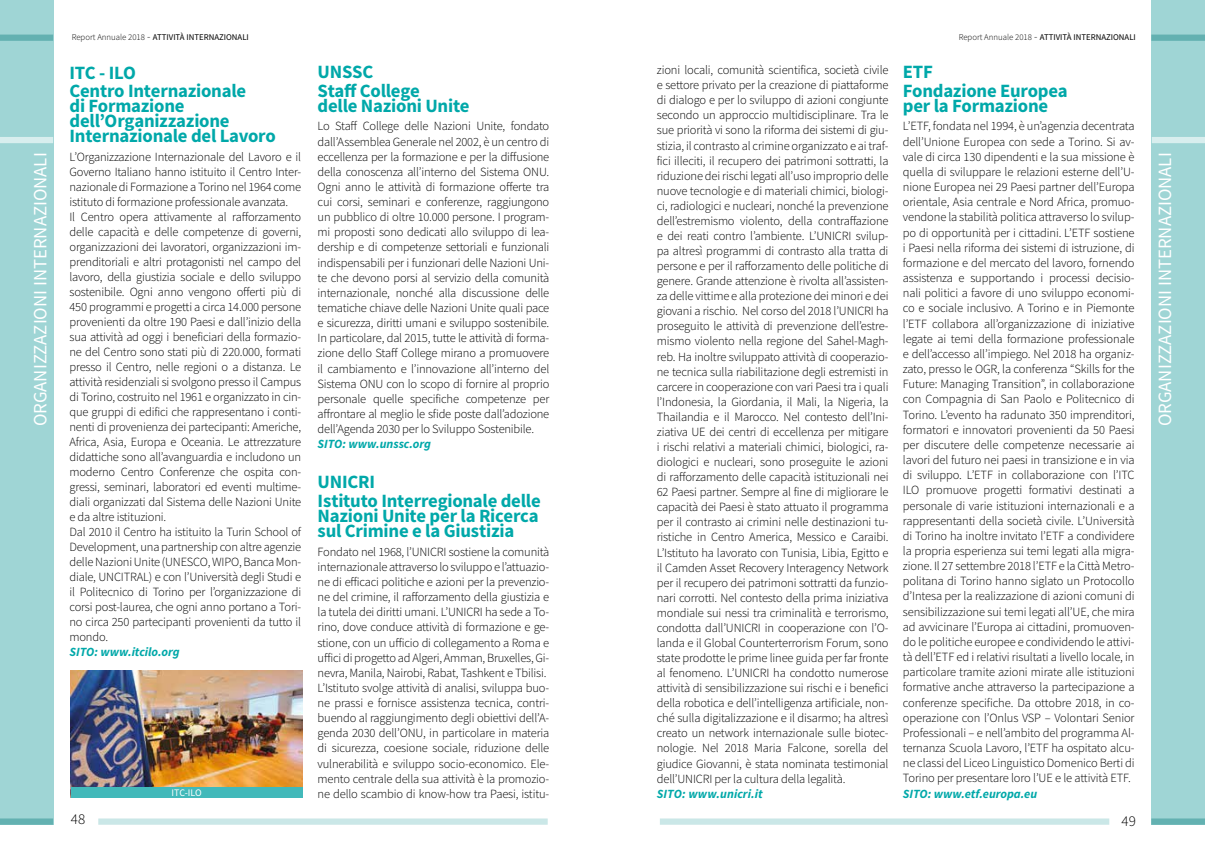
<style>
.page{position:relative;width:1205px;height:851px;background:#fff}
.page>*{position:absolute;margin:0;border:0;box-sizing:border-box;transform-origin:0 0}
.t1{font:700 18.75px/15px "Source Sans Pro";letter-spacing:-.015em;color:#00a8a9}
.t2{font:18.75px "Source Sans Pro";color:#fff}
.t3{font:300 15px "Source Sans Pro";color:#000}
.t4{font:300 12.5px/15.1px "Source Sans Pro";letter-spacing:-.015em;color:#000;text-align:justify}
.t5{font:italic 700 12.5px "Source Sans Pro";letter-spacing:-.005em;color:#00a8a9}
.t6{font:10px "Source Sans Pro";letter-spacing:-.01em;color:#fff}
.t7{font:8.75px "Source Sans Pro";color:#000}
.s1{font-weight:300}
.s2{font-weight:300;font-size:11.25px}
</style>
<div class="page">
<div style="left:98px;top:818px;width:450px;height:6px;background:#cae7e7"></div>
<div style="left:0;top:0;width:53px;height:824px;background:#9fd5d5"></div>
<div style="left:0;top:35px;width:53px;height:6px;background:#63b1b1"></div>
<div style="left:0;top:137px;width:53px;height:6px;background:#d8eeee"></div>
<div style="left:0;top:818px;width:53px;height:6px;background:#63b1b1"></div>
<img style="left:71px;top:670px;width:232px;height:117px">
<div style="left:71px;top:787px;width:232px;height:10px;background:#42b9ba"></div>
<div style="left:1151px;top:0;width:54px;height:824px;background:#9fd5d5"></div>
<div style="left:1152px;top:137px;width:53px;height:6px;background:#d8eeee"></div>
<div style="left:1151px;top:35px;width:54px;height:6px;background:#63b1b1"></div>
<div style="left:1151px;top:818px;width:54px;height:6px;background:#63b1b1"></div>
<div style="left:660px;top:818px;width:449px;height:6px;background:#cae7e7"></div>
<h1 class="t2" style="left:28px;top:426px;width:275px;rotate:-90deg">ORGANIZZAZIONI INTERNAZIONALI</h1>
<p class="t7" style="left:72px;top:32px;width:179px"><span class="s1">Report Annuale 2018</span> <span class="s2">-</span> ATTIVITÀ INTERNAZIONALI</p>
<p class="t7" style="left:959px;top:32px;width:179px"><span class="s1">Report Annuale 2018</span> <span class="s2">-</span> ATTIVITÀ INTERNAZIONALI</p>
<h1 class="t1" style="left:70px;top:63px;width:178px;line-height:18.5px">ITC - ILO<br>Centro Internazionale</h1>
<h1 class="t1" style="left:70px;top:98px;width:208px">di Formazione dell’Organizzazione<br>Internazionale del Lavoro</h1>
<p class="t4" style="left:70px;top:149px;width:233px;text-align:left">L’Organizzazione Internazionale del Lavoro e il Governo Italiano hanno istituito il Centro Inter&shy;nazionale di Formazione a Torino nel 1964 come istituto di formazione professionale avanzata.<br>Il Centro opera attivamente al rafforzamento delle capacità e delle competenze di governi, organizzazioni dei lavoratori, organizzazioni im&shy;prenditoriali e altri protagonisti nel campo del lavoro, della giustizia sociale e dello sviluppo sostenibile. Ogni anno vengono offerti più di 450 programmi e progetti a circa 14.000 persone provenienti da oltre 190 Paesi e dall’inizio della sua attività ad oggi i beneficiari della formazio&shy;ne del Centro sono stati più di 220.000, formati presso il Centro, nelle regioni o a distanza. Le attività residenziali si svolgono presso il Campus di Torino, costruito nel 1961 e organizzato in cin&shy;que gruppi di edifici che rappresentano i conti&shy;nenti di provenienza dei partecipanti: Americhe, Africa, Asia, Europa e Oceania. Le attrezzature didattiche sono all’avanguardia e includono un moderno Centro Conferenze che ospita con&shy;gressi, seminari, laboratori ed eventi multime&shy;diali organizzati dal Sistema delle Nazioni Unite e da altre istituzioni.<br>Dal 2010 il Centro ha istituito la Turin School of Development, una partnership con altre agenzie delle Nazioni Unite (UNESCO, WIPO, Banca Mon&shy;diale, UNCITRAL) e con l’Università degli Studi e il Politecnico di Torino per l’organizzazione di corsi post-laurea, che ogni anno portano a Tori&shy;no circa 250 partecipanti provenienti da tutto il mondo.</p>
<p class="t5" style="left:70px;top:643px;width:112px">SITO: www.itcilo.org</p>
<p class="t4" style="left:657px;top:62px;width:233px">zioni locali, comunità scientifica, società civile e settore privato per la creazione di piattaforme di dialogo e per lo sviluppo di azioni congiunte secondo un approccio multidisciplinare. Tra le sue priorità vi sono la riforma dei sistemi di giu&shy;stizia, il contrasto al crimine organizzato e ai traf&shy;fici illeciti, il recupero dei patrimoni sottratti, la riduzione dei rischi legati all’uso improprio delle nuove tecnologie e di materiali chimici, biologi&shy;ci, radiologici e nucleari, nonché la prevenzione dell’estremismo violento, della contraffazione e dei reati contro l’ambiente. L’UNICRI svilup&shy;pa altresì programmi di contrasto alla tratta di persone e per il rafforzamento delle politiche di genere. Grande attenzione è rivolta all’assisten&shy;za delle vittime e alla protezione dei minori e dei giovani a rischio. Nel corso del 2018 l’UNICRI ha proseguito le attività di prevenzione dell’estre&shy;mismo violento nella regione del Sahel-Magh&shy;reb. Ha inoltre sviluppato attività di cooperazio&shy;ne tecnica sulla riabilitazione degli estremisti in carcere in cooperazione con vari Paesi tra i quali l’Indonesia, la Giordania, il Mali, la Nigeria, la Thailandia e il Marocco. Nel contesto dell’Ini&shy;ziativa UE dei centri di eccellenza per mitigare i rischi relativi a materiali chimici, biologici, ra&shy;diologici e nucleari, sono proseguite le azioni di rafforzamento delle capacità istituzionali nei 62 Paesi partner. Sempre al fine di migliorare le capacità dei Paesi è stato attuato il programma per il contrasto ai crimini nelle destinazioni tu&shy;ristiche in Centro America, Messico e Caraibi.<br>L’Istituto ha lavorato con Tunisia, Libia, Egitto e il Camden Asset Recovery Interagency Network per il recupero dei patrimoni sottratti da funzio&shy;nari corrotti. Nel contesto della prima iniziativa mondiale sui nessi tra criminalità e terrorismo, condotta dall’UNICRI in cooperazione con l’O&shy;landa e il Global Counterterrorism Forum, sono state prodotte le prime linee guida per far fronte al fenomeno. L’UNICRI ha condotto numerose attività di sensibilizzazione sui rischi e i benefici della robotica e dell’intelligenza artificiale, non&shy;ché sulla digitalizzazione e il disarmo; ha altresì creato un network internazionale sulle biotec&shy;nologie. Nel 2018 Maria Falcone, sorella del giudice Giovanni, è stata nominata testimonial dell’UNICRI per la cultura della legalità.</p>
<p class="t5" style="left:657px;top:785px;width:108px">SITO: www.unicri.it</p>
<h1 class="t1" style="left:318px;top:62px;width:104px;line-height:18.6px">UNSSC<br>Staff College</h1>
<h1 class="t1" style="left:318px;top:98px;width:153px">delle Nazioni Unite</h1>
<p class="t4" style="left:318px;top:119px;width:233px">Lo Staff College delle Nazioni Unite, fondato dall’Assemblea Generale nel 2002, è un centro di eccellenza per la formazione e per la diffusione della conoscenza all’interno del Sistema ONU.<br>Ogni anno le attività di formazione offerte tra cui corsi, seminari e conferenze, raggiungono un pubblico di oltre 10.000 persone. I program&shy;mi proposti sono dedicati allo sviluppo di lea&shy;dership e di competenze settoriali e funzionali indispensabili per i funzionari delle Nazioni Uni&shy;te che devono porsi al servizio della comunità internazionale, nonché alla discussione delle tematiche chiave delle Nazioni Unite quali pace e sicurezza, diritti umani e sviluppo sostenibile.<br>In particolare, dal 2015, tutte le attività di forma&shy;zione dello Staff College mirano a promuovere il cambiamento e l’innovazione all’interno del Sistema ONU con lo scopo di fornire al proprio personale quelle specifiche competenze per affrontare al meglio le sfide poste dall’adozione dell’Agenda 2030 per lo Sviluppo Sostenibile.</p>
<p class="t5" style="left:318px;top:435px;width:115px">SITO: www.unssc.org</p>
<h1 class="t1" style="left:318px;top:472px;width:225px;line-height:18.6px">UNICRI<br>Istituto Interregionale delle</h1>
<h1 class="t1" style="left:318px;top:507px;width:222px">Nazioni Unite per la Ricerca sul Crimine e la Giustizia</h1>
<p class="t4" style="left:318px;top:544px;width:233px;text-align:left">Fondato nel 1968, l’UNICRI sostiene la comunità internazionale attraverso lo sviluppo e l’attuazio&shy;ne di efficaci politiche e azioni per la prevenzio&shy;ne del crimine, il rafforzamento della giustizia e la tutela dei diritti umani. L’UNICRI ha sede a To&shy;rino, dove conduce attività di formazione e ge&shy;stione, con un ufficio di collegamento a Roma e uffici di progetto ad Algeri, Amman, Bruxelles, Gi&shy;nevra, Manila, Nairobi, Rabat, Tashkent e Tbilisi.<br>L’Istituto svolge attività di analisi, sviluppa buo&shy;ne prassi e fornisce assistenza tecnica, contri&shy;buendo al raggiungimento degli obiettivi dell’A&shy;genda 2030 dell’ONU, in particolare in materia di sicurezza, coesione sociale, riduzione delle vulnerabilità e sviluppo socio-economico. Ele&shy;mento centrale della sua attività è la promozio&shy;ne dello scambio di know-how tra Paesi, istitu-</p>
<h1 class="t1" style="left:903px;top:62px;width:166px;line-height:18.8px">ETF<br>Fondazione Europea</h1>
<h1 class="t1" style="left:903px;top:98px;width:147px">per la Formazione</h1>
<p class="t4" style="left:903px;top:119px;width:233px">L’ETF, fondata nel 1994, è un’agenzia decentrata dell’Unione Europea con sede a Torino. Si av&shy;vale di circa 130 dipendenti e la sua missione è quella di sviluppare le relazioni esterne dell’U&shy;nione Europea nei 29 Paesi partner dell’Europa orientale, Asia centrale e Nord Africa, promuo&shy;vendone la stabilità politica attraverso lo svilup&shy;po di opportunità per i cittadini. L’ETF sostiene i Paesi nella riforma dei sistemi di istruzione, di formazione e del mercato del lavoro, fornendo assistenza e supportando i processi decisio&shy;nali politici a favore di uno sviluppo economi&shy;co e sociale inclusivo. A Torino e in Piemonte l’ETF collabora all’organizzazione di iniziative legate ai temi della formazione professionale e dell’accesso all’impiego. Nel 2018 ha organiz&shy;zato, presso le OGR, la conferenza “Skills for the Future: Managing Transition”, in collaborazione con Compagnia di San Paolo e Politecnico di Torino. L’evento ha radunato 350 imprenditori, formatori e innovatori provenienti da 50 Paesi per discutere delle competenze necessarie ai lavori del futuro nei paesi in transizione e in via di sviluppo. L’ETF in collaborazione con l’ITC ILO promuove progetti formativi destinati a personale di varie istituzioni internazionali e a rappresentanti della società civile. L’Università di Torino ha inoltre invitato l’ETF a condividere la propria esperienza sui temi legati alla migra&shy;zione. Il 27 settembre 2018 l’ETF e la Città Metro&shy;politana di Torino hanno siglato un Protocollo d’Intesa per la realizzazione di azioni comuni di sensibilizzazione sui temi legati all’UE, che mira ad avvicinare l’Europa ai cittadini, promuoven&shy;do le politiche europee e condividendo le attivi&shy;tà dell’ETF ed i relativi risultati a livello locale, in particolare tramite azioni mirate alle istituzioni formative anche attraverso la partecipazione a conferenze specifiche. Da ottobre 2018, in co&shy;operazione con l’Onlus VSP – Volontari Senior Professionali – e nell’ambito del programma Al&shy;ternanza Scuola Lavoro, l’ETF ha ospitato alcu&shy;ne classi del Liceo Linguistico Domenico Berti di Torino per presentare loro l’UE e le attività ETF.</p>
<p class="t5" style="left:903px;top:784px;width:136px">SITO: www.etf.europa.eu</p>
<p class="t6" style="left:172px;top:786px;width:32px">ITC-ILO</p>
<p class="t3" style="left:71px;top:809px;width:16px">48</p>
<p class="t3" style="left:1121px;top:811px;width:16px">49</p>
<h1 class="t2" style="left:1153px;top:426px;width:275px;rotate:-90deg">ORGANIZZAZIONI INTERNAZIONALI</h1>
</div>
